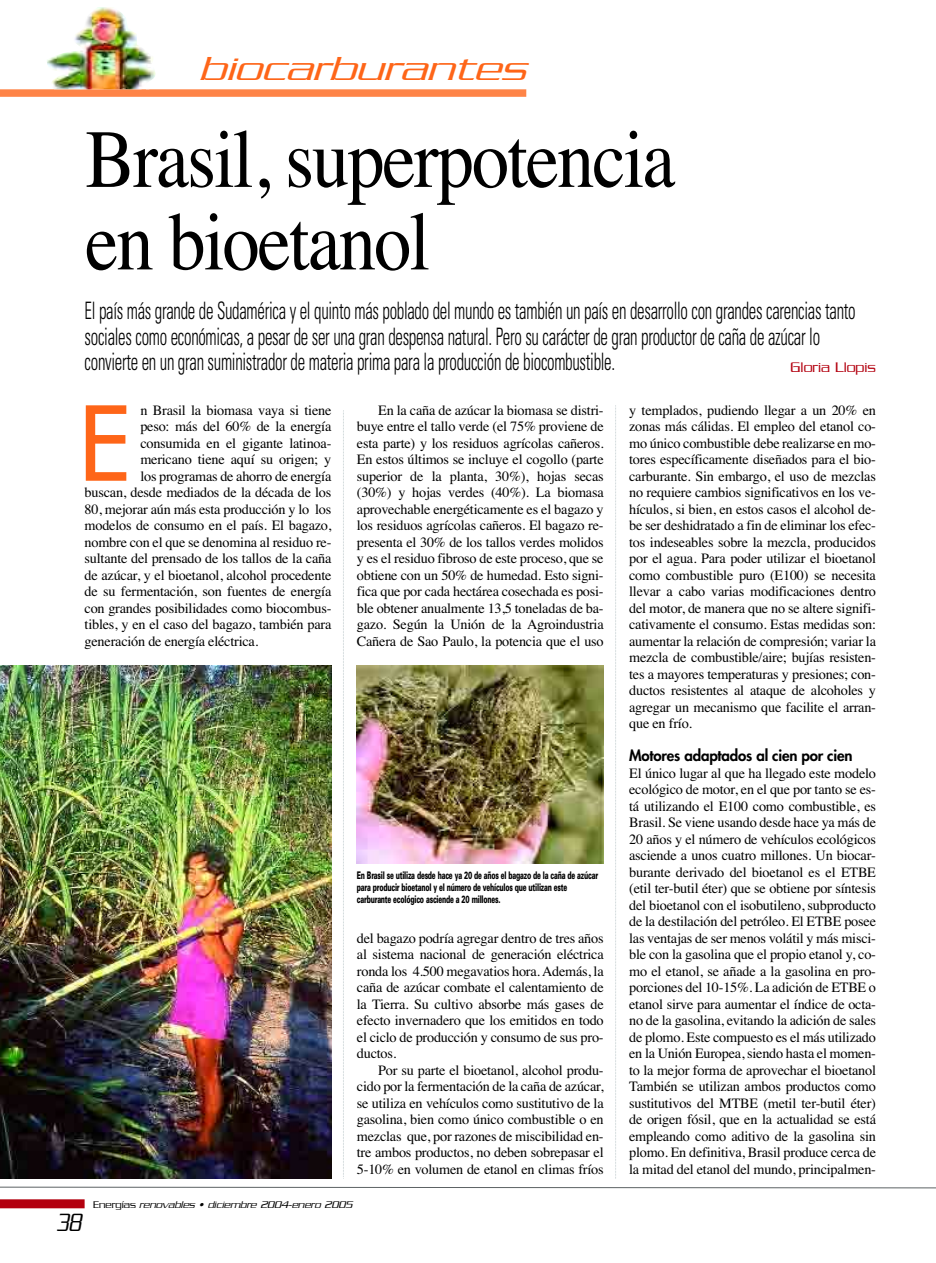
<style>
.page{position:relative;width:936px;height:1263px;background:#fff}
.page>*{position:absolute;margin:0;border:0;box-sizing:border-box;transform-origin:0 0}
.t1{font:100.05px "Futura";color:#fe6518}
.t2{font:82.5px/82.5px "Times";letter-spacing:-.025em;color:#000;scale:.9 1}
.t3{font:italic 300 36px "Serpentine";color:#fe6518;scale:1.25 1}
.t4{font:italic 300 27px "Serpentine";color:#000;scale:.7 1}
.t5{font:300 condensed 24px/25.5px "Univers";letter-spacing:-.02em;color:#000;scale:.7 1}
.t6{font:800 15px "Futura";letter-spacing:-.01em;color:#000}
.t7{font:300 15px "Serpentine";color:#b3000f}
.t8{font:14.25px/16.5px "Times";letter-spacing:-.015em;color:#000;text-align:justify}
.t9{font:900 10.5px/12px "Univers";letter-spacing:-.035em;color:#000;scale:.6 1}
.t10{font:italic 300 10.5px "Serpentine";color:#000}
.s1{font-style:normal}
</style>
<div class="page">
<div style="left:0;top:1199px;width:85px;height:9px;background:#b3000f"></div>
<svg style="left:0;top:1186px;width:935px;height:3px"></svg>
<svg style="left:615px;top:405px;width:1px;height:774px"></svg>
<svg style="left:343px;top:410px;width:1px;height:769px"></svg>
<div style="left:0;top:89px;width:526px;height:8px;background:#fe8447"></div>
<img style="left:47px;top:7px;width:109px;height:82px">
<img style="left:0;top:665px;width:331px;height:513px">
<img style="left:357px;top:665px;width:246px;height:199px">
<h3 class="t3" style="left:199px;top:57px;width:270px">biocarburantes</h3>
<h2 class="t2" style="left:85px;top:126px;width:657px">Brasil, superpotencia en bioetanol</h2>
<p class="t5" style="left:85px;top:300px;width:1102px">El país más grande de Sudamérica y el quinto más poblado del mundo es también un país en desarrollo con grandes carencias tanto sociales como económicas, a pesar de ser una gran despensa natural. Pero su carácter de gran productor de caña de azúcar lo convierte en un gran suministrador de materia prima para la producción de biocombustible.</p>
<p class="t7" style="left:790px;top:362px;width:87px">Gloria Llopis</p>
<h1 class="t1" style="left:79px;top:394px;width:54px">E</h1>
<p class="t8" style="left:140px;top:403px;width:192px">n Brasil la biomasa vaya si tiene</p>
<p class="t8" style="left:140px;top:420px;width:192px">peso: más del 60% de la energía</p>
<p class="t8" style="left:140px;top:436px;width:192px">consumida en el gigante latinoa-</p>
<p class="t8" style="left:140px;top:453px;width:192px">mericano tiene aquí su origen; y</p>
<p class="t8" style="left:140px;top:469px;width:192px">los programas de ahorro de energía</p>
<p class="t8" style="left:85px;top:486px;width:248px">buscan, desde mediados de la década de los</p>
<p class="t8" style="left:85px;top:502px;width:248px">80, mejorar aún más esta producción y lo los</p>
<p class="t8" style="left:85px;top:519px;width:248px">modelos de consumo en el país. El bagazo,</p>
<p class="t8" style="left:85px;top:535px;width:248px">nombre con el que se denomina al residuo re-</p>
<p class="t8" style="left:85px;top:552px;width:248px">sultante del prensado de los tallos de la caña</p>
<p class="t8" style="left:85px;top:568px;width:248px">de azúcar, y el bioetanol, alcohol procedente</p>
<p class="t8" style="left:85px;top:585px;width:248px">de su fermentación, son fuentes de energía</p>
<p class="t8" style="left:85px;top:601px;width:248px">con grandes posibilidades como biocombus-</p>
<p class="t8" style="left:85px;top:618px;width:248px">tibles, y en el caso del bagazo, también para</p>
<p class="t8" style="left:85px;top:634px;width:175px">generación de energía eléctrica.</p>
<p class="t8" style="left:357px;top:403px;width:248px;text-indent:21px">En la caña de azúcar la biomasa se distri&shy;buye entre el tallo verde (el 75% proviene de esta parte) y los residuos agrícolas cañeros.<br>En estos últimos se incluye el cogollo (parte superior de la planta, 30%), hojas secas (30%) y hojas verdes (40%). La biomasa aprovechable energéticamente es el bagazo y los residuos agrícolas cañeros. El bagazo re&shy;presenta el 30% de los tallos verdes molidos y es el residuo fibroso de este proceso, que se obtiene con un 50% de humedad. Esto signi&shy;fica que por cada hectárea cosechada es posi&shy;ble obtener anualmente 13,5 toneladas de ba&shy;gazo. Según la Unión de la Agroindustria Cañera de Sao Paulo, la potencia que el uso</p>
<p class="t9" style="left:357px;top:870px;width:404px">En Brasil se utiliza desde hace ya 20 de años el bagazo de la caña de azúcar para producir bioetanol y el número de vehículos que utilizan este carburante ecológico asciende a 20 millones.</p>
<p class="t8" style="left:357px;top:931px;width:248px">del bagazo podría agregar dentro de tres años al sistema nacional de generación eléctrica ronda los 4.500 megavatios hora. Además, la caña de azúcar combate el calentamiento de la Tierra. Su cultivo absorbe más gases de efecto invernadero que los emitidos en todo el ciclo de producción y consumo de sus pro&shy;ductos.</p>
<p class="t8" style="left:357px;top:1063px;width:248px;text-indent:21px">Por su parte el bioetanol, alcohol produ&shy;cido por la fermentación de la caña de azúcar, se utiliza en vehículos como sustitutivo de la gasolina, bien como único combustible o en mezclas que, por razones de miscibilidad en&shy;tre ambos productos, no deben sobrepasar el 5-10% en volumen de etanol en climas fríos</p>
<h3 class="t4" style="left:57px;top:1214px;width:42px">38</h3>
<p class="t10" style="left:93px;top:1201px;width:262px"><span class="s1">E n e r g í a s</span> renovables • diciembre 2004-enero 2005</p>
<p class="t8" style="left:629px;top:403px;width:248px">y templados, pudiendo llegar a un 20% en zonas más cálidas. El empleo del etanol co&shy;mo único combustible debe realizarse en mo&shy;tores específicamente diseñados para el bio&shy;carburante. Sin embargo, el uso de mezclas no requiere cambios significativos en los ve&shy;hículos, si bien, en estos casos el alcohol de&shy;be ser deshidratado a fin de eliminar los efec&shy;tos indeseables sobre la mezcla, producidos por el agua. Para poder utilizar el bioetanol como combustible puro (E100) se necesita llevar a cabo varias modificaciones dentro del motor, de manera que no se altere signifi&shy;cativamente el consumo. Estas medidas son: aumentar la relación de compresión; variar la mezcla de combustible/aire; bujías resisten&shy;tes a mayores temperaturas y presiones; con&shy;ductos resistentes al ataque de alcoholes y agregar un mecanismo que facilite el arran&shy;que en frío.</p>
<p class="t6" style="left:629px;top:748px;width:225px">Motores adaptados al cien por cien</p>
<p class="t8" style="left:629px;top:766px;width:248px">El único lugar al que ha llegado este modelo ecológico de motor, en el que por tanto se es&shy;tá utilizando el E100 como combustible, es Brasil. Se viene usando desde hace ya más de 20 años y el número de vehículos ecológicos asciende a unos cuatro millones. Un biocar&shy;burante derivado del bioetanol es el ETBE (etil ter-butil éter) que se obtiene por síntesis del bioetanol con el isobutileno, subproducto de la destilación del petróleo. El ETBE posee las ventajas de ser menos volátil y más misci&shy;ble con la gasolina que el propio etanol y, co&shy;mo el etanol, se añade a la gasolina en pro&shy;porciones del 10-15%. La adición de ETBE o etanol sirve para aumentar el índice de octa&shy;no de la gasolina, evitando la adición de sales de plomo. Este compuesto es el más utilizado en la Unión Europea, siendo hasta el momen&shy;to la mejor forma de aprovechar el bioetanol También se utilizan ambos productos como sustitutivos del MTBE (metil ter-butil éter) de origen fósil, que en la actualidad se está empleando como aditivo de la gasolina sin plomo. En definitiva, Brasil produce cerca de la mitad del etanol del mundo, principalmen-</p>
</div>
